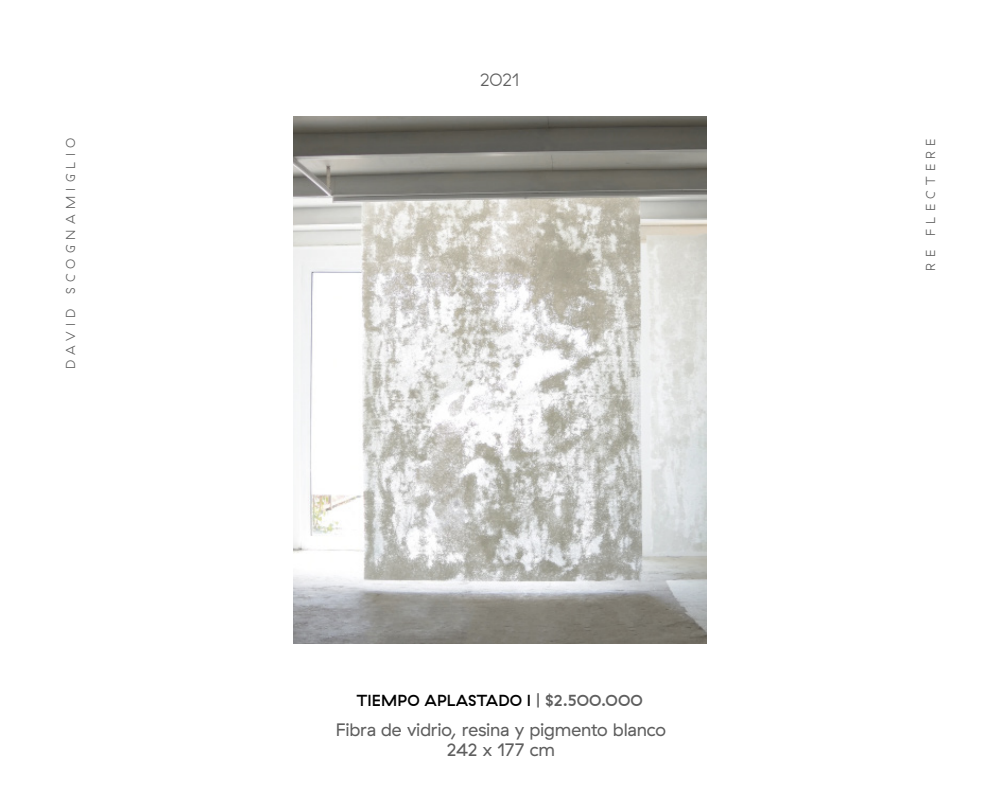
<style>
.page{position:relative;width:1000px;height:800px;background:#fff}
.page>*{position:absolute;margin:0;border:0;box-sizing:border-box;transform-origin:0 0}
.ingles{font:18px "GT Haptik";letter-spacing:-.015em;color:#5e5e5e}
.ingles-2{font:300 18px "GT Haptik";color:#5e5e5e}
.ingles-3{font:500 16px "GT Haptik";letter-spacing:.01em;color:#000}
.ingles-4{font:300 13px "GT Haptik";letter-spacing:.41em;color:#5e5e5e}
.s1{color:#5e5e5e}
</style>
<div class="page">
<img style="left:293px;top:116px;width:414px;height:528px">
<p class="ingles-2" style="left:480px;top:70px;width:41px">2021</p>
<p class="ingles-4" style="left:63px;top:369px;width:232px;rotate:-90deg">DAVID SCOGNAMIGLIO</p>
<p class="ingles-4" style="left:923px;top:271px;width:134px;rotate:-90deg">RE FLECTERE</p>
<p class="ingles-3" style="left:357px;top:691px;width:288px">TIEMPO APLASTADO I <span class="s1">| $2.5OO.OOO</span></p>
<p class="ingles" style="left:336px;top:719px;width:332px">Fibra de vidrio, resina y pigmento blanco</p>
<p class="ingles" style="left:447px;top:739px;width:110px">242 x 177 cm</p>
</div>
